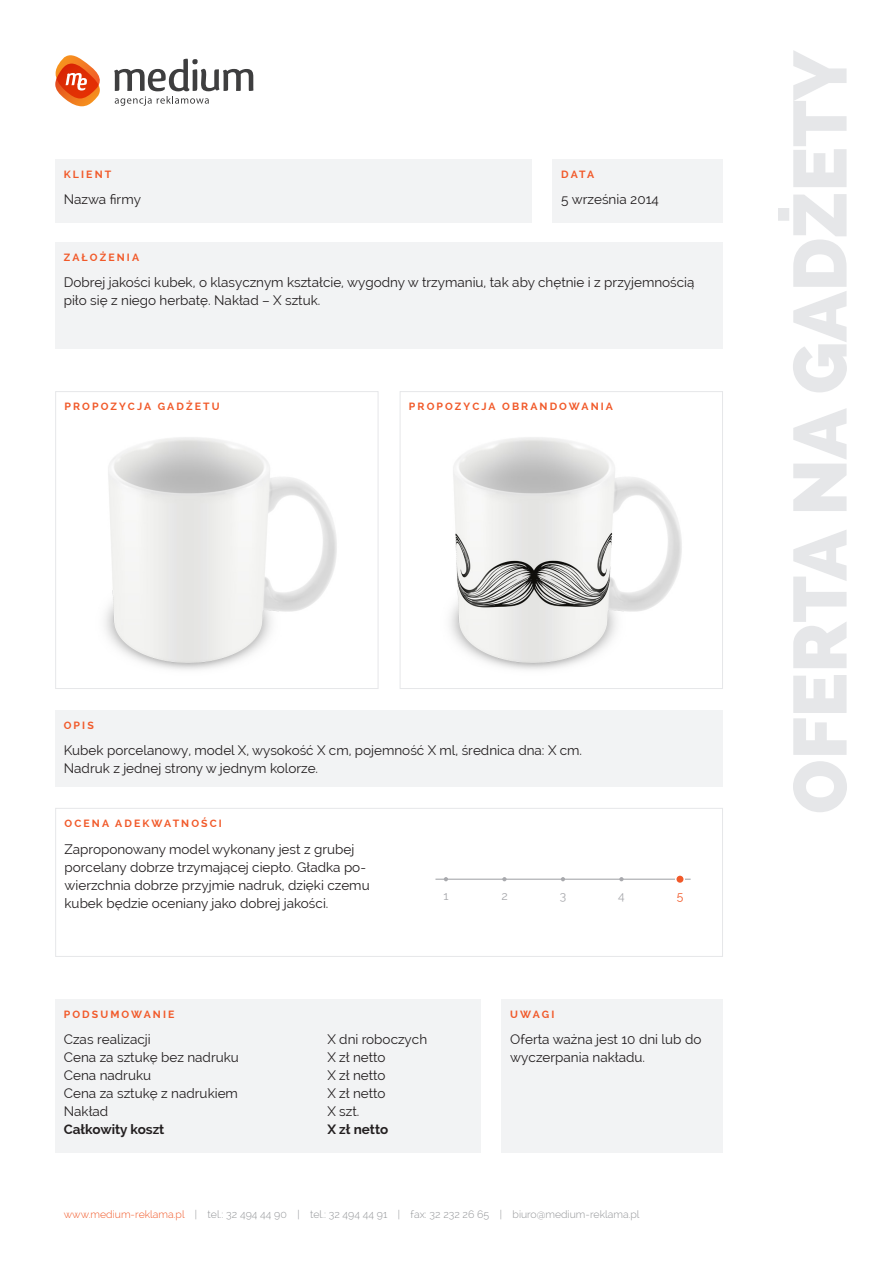
<style>
.page{position:relative;width:893px;height:1263px;background:#fff}
.page>*{position:absolute;margin:0;border:0;box-sizing:border-box;transform-origin:0 0}
.t1{font:800 75px "Raleway";color:#e6e7e9}
.body_standard{font:13.5px/18px "Raleway";color:#231f20}
.body_podsumowanie{font:13.5px "Raleway";color:#231f20}
.body_podsumowanie-2{font:700 13.5px "Raleway";color:#231f20}
.number{font:12px "Raleway";color:#a8a9ad}
.number-2{font:12px "Raleway";color:#f15929}
.head_01{font:700 10.5px "Raleway";letter-spacing:.2em;color:#f15929}
.t2{font:300 10.5px "Raleway";color:#939598}
.s1{color:#f15929}
</style>
<div class="page">
<svg style="left:55px;top:55px;width:45px;height:51px"></svg>
<svg style="left:114px;top:59px;width:139px;height:47px"></svg>
<div style="left:55px;top:159px;width:476px;height:64px;background:#f2f3f4"></div>
<div style="left:55px;top:999px;width:425px;height:153px;background:#f2f3f4"></div>
<div style="left:502px;top:999px;width:221px;height:153px;background:#f2f3f4"></div>
<div style="left:55px;top:710px;width:668px;height:77px;background:#f2f3f4"></div>
<div style="left:55px;top:808px;width:668px;height:149px;border:1px solid #e6e7e9"></div>
<div style="left:55px;top:391px;width:323px;height:298px;border:1px solid #e6e7e9"></div>
<div style="left:400px;top:391px;width:323px;height:298px;border:1px solid #e6e7e9"></div>
<div style="left:55px;top:242px;width:668px;height:107px;background:#f2f3f4"></div>
<div style="left:553px;top:159px;width:170px;height:64px;background:#f2f3f4"></div>
<img style="left:105px;top:437px;width:232px;height:233px">
<img style="left:450px;top:437px;width:232px;height:233px">
<hr style="left:435px;top:879px;width:256px;height:1px;background:#a8a9ad">
<svg style="left:444px;top:877px;width:4px;height:4px"></svg>
<svg style="left:502px;top:877px;width:5px;height:4px"></svg>
<svg style="left:561px;top:877px;width:4px;height:4px"></svg>
<svg style="left:619px;top:877px;width:5px;height:4px"></svg>
<div style="left:676px;top:875px;width:8px;height:8px;background:#f15929;border-radius:50%"></div>
<div style="left:675px;top:874px;width:10px;height:10px;border:2px solid #fff;border-radius:50%"></div>
<p class="head_01" style="left:64px;top:168px;width:49px">KLIENT</p>
<p class="body_standard" style="left:64px;top:191px;width:79px">Nazwa firmy</p>
<p class="head_01" style="left:561px;top:168px;width:34px">DATA</p>
<p class="body_standard" style="left:561px;top:191px;width:99px">5 września 2014</p>
<p class="head_01" style="left:64px;top:251px;width:77px">ZAŁOŻENIA</p>
<p class="body_standard" style="left:64px;top:273px;width:632px">Dobrej jakości kubek, o klasycznym kształcie, wygodny w trzymaniu, tak aby chętnie i z przyjemnością piło się z niego herbatę. Nakład – X sztuk.</p>
<p class="head_01" style="left:65px;top:401px;width:157px">PROPOZYCJA GADŻETU</p>
<p class="head_01" style="left:409px;top:401px;width:205px">PROPOZYCJA OBRANDOWANIA</p>
<p class="head_01" style="left:64px;top:719px;width:32px">OPIS</p>
<p class="body_standard" style="left:64px;top:741px;width:520px">Kubek porcelanowy, model X, wysokość X cm, pojemność X ml, średnica dna: X cm.</p>
<p class="body_standard" style="left:64px;top:759px;width:256px">Nadruk z jednej strony w jednym kolorze.</p>
<p class="head_01" style="left:65px;top:817px;width:159px">OCENA ADEKWATNOŚCI</p>
<p class="body_standard" style="left:65px;top:840px;width:307px">Zaproponowany model wykonany jest z grubej porcelany dobrze trzymającej ciepło. Gładka po&shy;wierzchnia dobrze przyjmie nadruk, dzięki czemu kubek będzie oceniany jako dobrej jakości.</p>
<p class="number" style="left:444px;top:889px;width:7px">1</p>
<p class="number" style="left:501px;top:889px;width:8px">2</p>
<p class="number" style="left:560px;top:889px;width:8px">3</p>
<p class="number" style="left:618px;top:889px;width:8px">4</p>
<p class="number-2" style="left:677px;top:889px;width:8px">5</p>
<p class="head_01" style="left:64px;top:1008px;width:112px">PODSUMOWANIE</p>
<p class="body_podsumowanie" style="left:64px;top:1031px;width:88px">Czas realizacji</p>
<p class="body_podsumowanie" style="left:327px;top:1031px;width:101px">X dni roboczych</p>
<p class="body_podsumowanie" style="left:64px;top:1049px;width:177px">Cena za sztukę bez nadruku</p>
<p class="body_podsumowanie" style="left:327px;top:1049px;width:60px">X zł netto</p>
<p class="body_podsumowanie" style="left:64px;top:1067px;width:89px">Cena nadruku</p>
<p class="body_podsumowanie" style="left:327px;top:1067px;width:60px">X zł netto</p>
<p class="body_podsumowanie" style="left:64px;top:1085px;width:176px">Cena za sztukę z nadrukiem</p>
<p class="body_podsumowanie" style="left:327px;top:1085px;width:60px">X zł netto</p>
<p class="body_podsumowanie" style="left:64px;top:1103px;width:46px">Nakład</p>
<p class="body_podsumowanie" style="left:327px;top:1103px;width:34px">X szt.</p>
<p class="body_podsumowanie-2" style="left:64px;top:1122px;width:102px">Całkowity koszt</p>
<p class="body_podsumowanie-2" style="left:327px;top:1122px;width:62px">X zł netto</p>
<p class="head_01" style="left:510px;top:1008px;width:46px">UWAGI</p>
<p class="body_standard" style="left:510px;top:1030px;width:193px">Oferta ważna jest 10 dni lub do wyczerpania nakładu.</p>
<p class="t2" style="left:64px;top:1208px;width:577px"><span class="s1">www.medium-reklama.pl</span> | tel.: 32 494 44 90 | tel.: 32 494 44 91 | fax: 32 232 26 65 | biuro@medium-reklama.pl</p>
<p class="t1" style="left:777px;top:814px;width:766px;rotate:-90deg">OFERTA NA GADŻETY</p>
</div>
